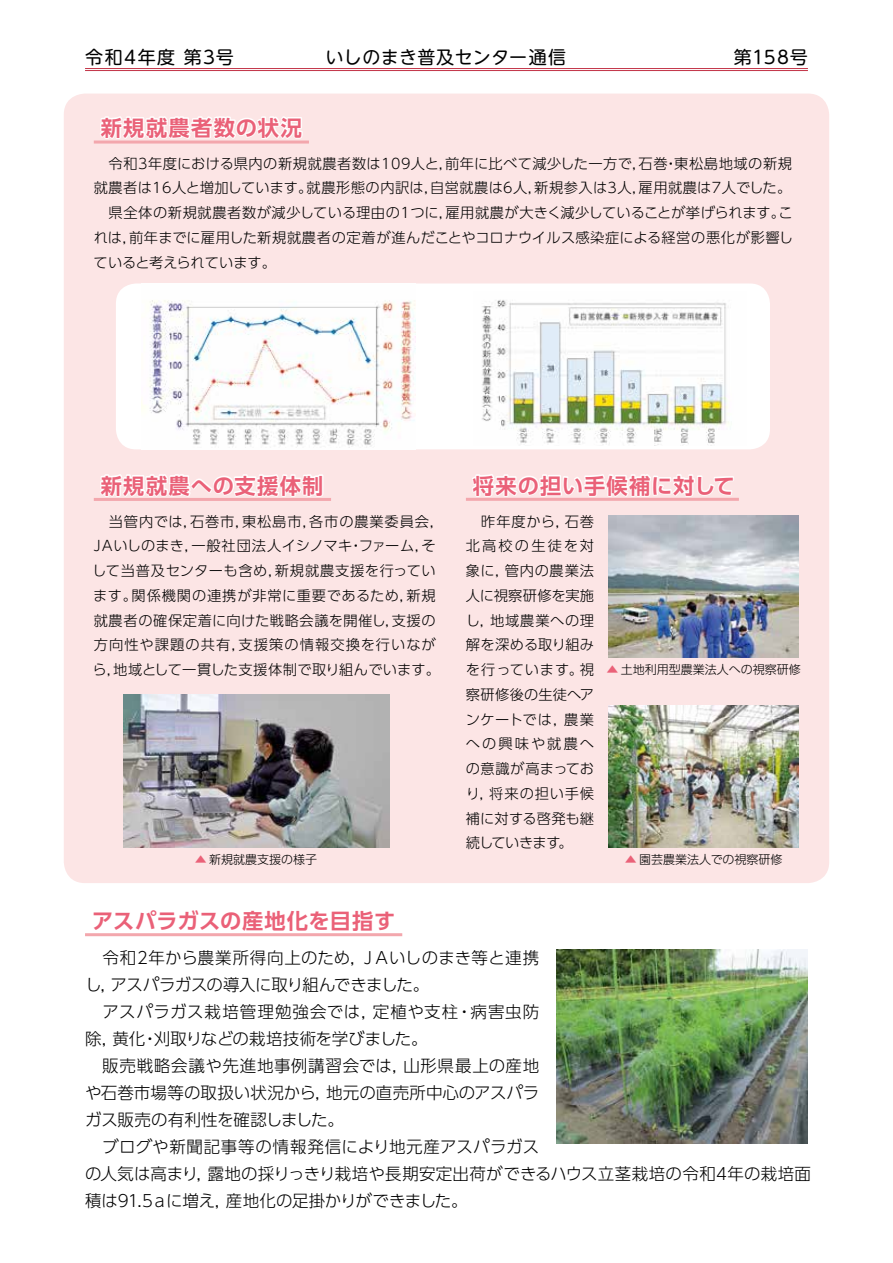
<style>
.page{position:relative;width:893px;height:1263px;background:#fff}
.page>*{position:absolute;margin:0;border:0;box-sizing:border-box;transform-origin:0 0}
.t1{font:700 21.3px "UD Shin Go Pr 6 De";letter-spacing:.045em;color:#ea6178}
.t2{font:700 21.3px "UD Shin Go Pr 6 De";letter-spacing:.025em;color:#ea6178}
.t3{font:18px "UD Shin M Go Pr 6";letter-spacing:.04em;color:#000}
.t4{font:18px "UD Shin M Go Pr 6";letter-spacing:.075em;color:#000}
.t5{font:300 16.5px/27px "UD Shin Go Pr 6";letter-spacing:.01em;color:#000}
.t6{font:300 14.25px/24.8px "UD Shin Go Pr 6";letter-spacing:.035em;color:#000}
.t7{font:300 12px "UD Shin Go Pr 6";color:#000}
.s1{color:#ea6178}
</style>
<div class="page">
<div style="left:64px;top:94px;width:765px;height:789px;background:#fce5e5;border-radius:21px"></div>
<div style="left:116px;top:283px;width:654px;height:166px;background:#fff;border-radius:20px"></div>
<img style="left:142px;top:300px;width:273px;height:148px">
<img style="left:481px;top:300px;width:248px;height:145px">
<svg style="left:324px;top:93px;width:187px;height:1px"></svg>
<div style="left:509px;top:55px;width:18px;height:4px;border:3px solid #fff"></div>
<hr style="left:85px;top:68px;width:723px;height:1px;background:#c23347">
<hr style="left:85px;top:70px;width:723px;height:1px;background:#c23347">
<svg style="left:98px;top:116px;width:206px;height:25px"></svg>
<hr style="left:94px;top:141px;width:215px;height:3px;background:#f3a7ad">
<img style="left:123px;top:694px;width:266px;height:154px">
<svg style="left:100px;top:474px;width:224px;height:23px"></svg>
<hr style="left:94px;top:498px;width:237px;height:3px;background:#f3a7ad">
<img style="left:609px;top:515px;width:189px;height:142px">
<img style="left:609px;top:706px;width:189px;height:142px">
<svg style="left:470px;top:474px;width:265px;height:24px"></svg>
<hr style="left:466px;top:498px;width:273px;height:3px;background:#f3a7ad">
<img style="left:556px;top:950px;width:252px;height:194px">
<hr style="left:85px;top:933px;width:317px;height:3px;background:#f3a7ad">
<p class="t4" style="left:85px;top:42px;width:150px">令和4年度 第3号</p>
<p class="t3" style="left:326px;top:42px;width:242px">いしのまき普及センター通信</p>
<p class="t3" style="left:734px;top:42px;width:76px">第158号</p>
<h1 class="t1" style="left:101px;top:110px;width:203px">新規就農者数の状況</h1>
<p class="t6" style="left:94px;top:150px;width:701px">　令和3年度における県内の新規就農者数は109人と，前年に比べて減少した一方で，石巻・東松島地域の新規就農者は16人と増加しています。就農形態の内訳は，自営就農は6人，新規参入は3人，雇用就農は7人でした。　県全体の新規就農者数が減少している理由の1つに，雇用就農が大きく減少していることが挙げられます。これは，前年までに雇用した新規就農者の定着が進んだことやコロナウイルス感染症による経営の悪化が影響していると考えられています。</p>
<h1 class="t1" style="left:101px;top:468px;width:224px">新規就農への支援体制</h1>
<h1 class="t1" style="left:473px;top:468px;width:263px">将来の担い手候補に対して</h1>
<p class="t6" style="left:90px;top:508px;width:355px">　当管内では，石巻市，東松島市，各市の農業委員会，<br>ＪＡいしのまき，一般社団法人イシノマキ・ファーム，そして当普及センターも含め，新規就農支援を行っています。関係機関の連携が非常に重要であるため，新規就農者の確保定着に向けた戦略会議を開催し，支援の方向性や課題の共有，支援策の情報交換を行いながら，地域として一貫した支援体制で取り組んでいます。</p>
<p class="t6" style="left:466px;top:508px;width:130px;text-align:justify">　昨年度から，石巻北高校の生徒を対象に，管内の農業法人に視察研修を実施し，地域農業への理解を深める取り組みを行っています。視察研修後の生徒へアンケートでは，農業への興味や就農への意識が高まっており，将来の担い手候補に対する啓発も継続していきます。</p>
<p class="t7" style="left:606px;top:660px;width:196px"><span class="s1">▲</span> 土地利用型農業法人への視察研修</p>
<p class="t7" style="left:195px;top:850px;width:124px"><span class="s1">▲</span> 新規就農支援の様子</p>
<p class="t7" style="left:625px;top:850px;width:159px"><span class="s1">▲</span> 園芸農業法人での視察研修</p>
<h1 class="t2" style="left:92px;top:903px;width:305px">アスパラガスの産地化を目指す</h1>
<p class="t5" style="left:85px;top:944px;width:727px">　令和2年から農業所得向上のため，ＪＡいしのまき等と連携<br>し，アスパラガスの導入に取り組んできました。　　<br>　アスパラガス栽培管理勉強会では，定植や支柱・病害虫防<br>除，黄化・刈取りなどの栽培技術を学びました。<br>　販売戦略会議や先進地事例講習会では，山形県最上の産地<br>や石巻市場等の取扱い状況から，地元の直売所中心のアスパラ<br>ガス販売の有利性を確認しました。<br>　ブログや新聞記事等の情報発信により地元産アスパラガス<br>の人気は高まり，露地の採りっきり栽培や長期安定出荷ができるハウス立茎栽培の令和4年の栽培面積は91.5ａに増え，産地化の足掛かりができました。</p>
</div>
